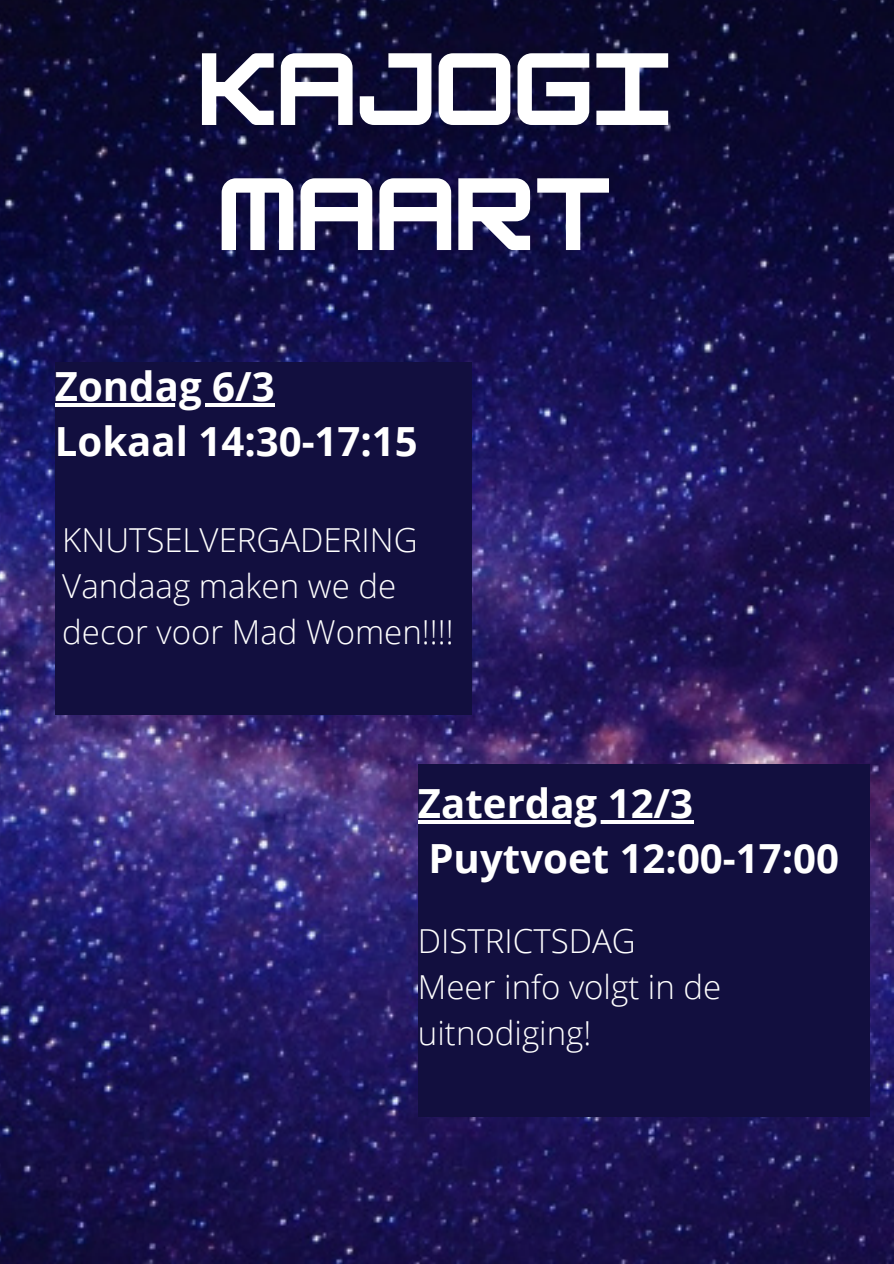
<style>
.page{position:relative;width:894px;height:1264px;background:#fff}
.page>*{position:absolute;margin:0;border:0;box-sizing:border-box;transform-origin:0 0}
.t1{font:700 89.55px/124.9px "HK Modular";color:#fff}
.t2{font:700 40.2px "Open Sans";color:#fff}
.t3{font:300 33px/46.2px "Open Sans";color:#fff}
</style>
<div class="page">
<img style="left:0;top:0;width:893px;height:1263px">
<div style="left:55px;top:362px;width:416px;height:352px;background:#120f3f"></div>
<hr style="left:55px;top:403px;width:219px;height:3px;background:#fff">
<div style="left:418px;top:764px;width:451px;height:353px;background:#120f3f"></div>
<hr style="left:418px;top:820px;width:275px;height:3px;background:#fff">
<p class="t1" style="left:198px;top:27px;width:475px">KAJOGI<br>MAART</p>
<p class="t2" style="left:55px;top:358px;width:221px">Zondag 6/3</p>
<p class="t2" style="left:55px;top:413px;width:364px">Lokaal 14:30-17:15</p>
<p class="t3" style="left:62px;top:516px;width:356px">KNUTSELVERGADERING</p>
<p class="t3" style="left:62px;top:562px;width:393px">Vandaag maken we de decor voor Mad Women!!!!</p>
<p class="t2" style="left:418px;top:775px;width:276px">Zaterdag 12/3</p>
<p class="t2" style="left:428px;top:830px;width:412px">Puytvoet 12:00-17:00</p>
<p class="t3" style="left:418px;top:916px;width:219px">DISTRICTSDAG</p>
<p class="t3" style="left:418px;top:963px;width:305px">Meer info volgt in de uitnodiging!</p>
</div>
